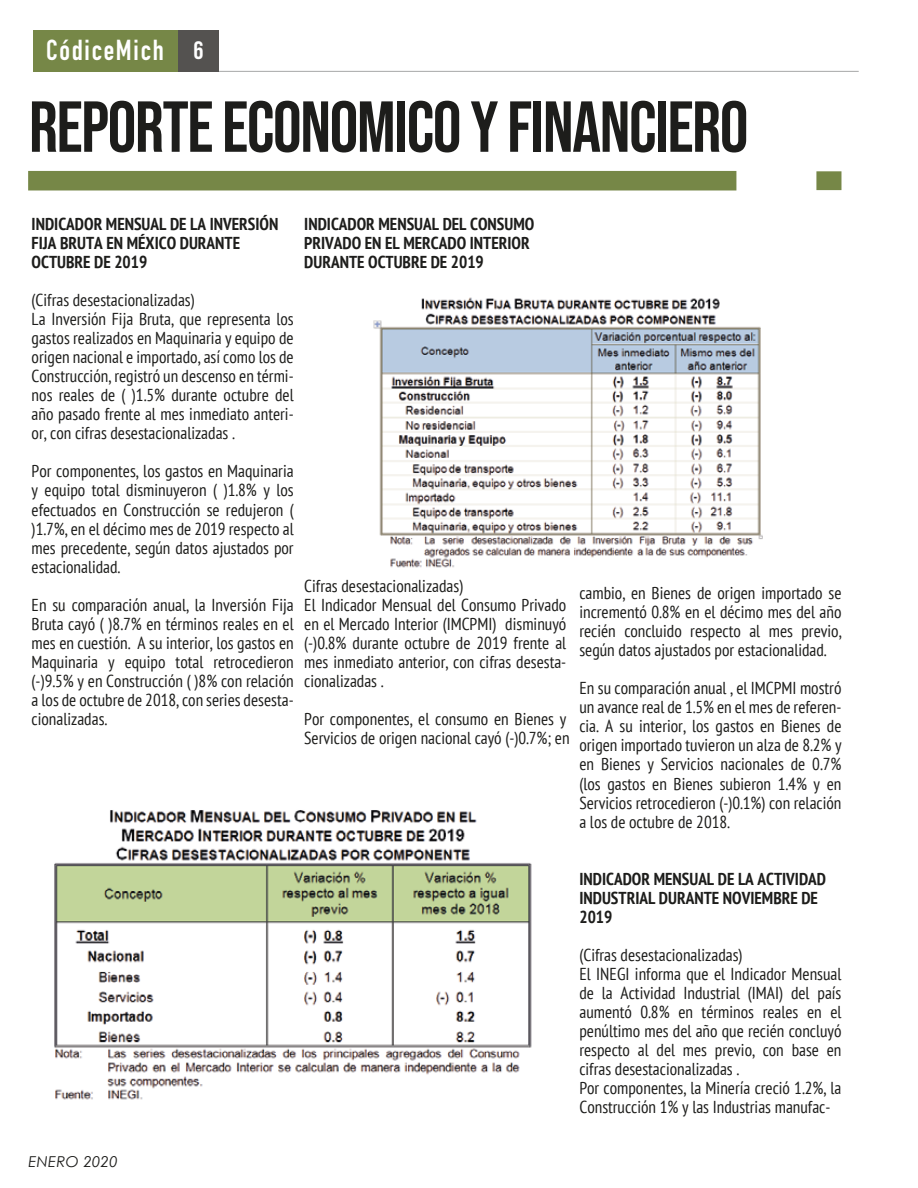
<style>
.page{position:relative;width:918px;height:1188px;background:#fff}
.page>*{position:absolute;margin:0;border:0;box-sizing:border-box;transform-origin:0 0}
.t1{font:72px "Bebas Neue";letter-spacing:-.02em;color:#1d1d1b}
.t2{font:700 28.5px "DIN Condensed";letter-spacing:.06em;color:#fff}
.t3{font:condensed 17.25px/19px "PT Sans";color:#1d1d1b}
.t4{font:700 condensed 17.25px/19px "PT Sans";color:#1d1d1b}
.t5{font:italic 15px "Century Gothic";letter-spacing:.02em;color:#1d1d1b}
.s1{font-family:"Bebas Neue";font-weight:400;font-size:25.05px}
</style>
<div class="page">
<hr style="left:33px;top:71px;width:826px;height:1px;background:#a6a7a7">
<div style="left:33px;top:30px;width:186px;height:41px;background:#545250"></div>
<div style="left:33px;top:30px;width:144px;height:41px;background:#768747"></div>
<div style="left:28px;top:171px;width:708px;height:19px;background:#768747"></div>
<div style="left:816px;top:171px;width:25px;height:19px;background:#768747"></div>
<img style="left:373px;top:297px;width:390px;height:271px">
<img style="left:54px;top:810px;width:478px;height:290px">
<h2 class="t2" style="left:46px;top:31px;width:159px">CódiceMich <span class="s1">6</span></h2>
<h1 class="t1" style="left:29px;top:86px;width:721px">REPORTE ECONOMICO Y FINANCIERO</h1>
<p class="t4" style="left:32px;top:214px;width:248px">INDICADOR MENSUAL DE LA INVERSIÓN<br>FIJA BRUTA EN MÉXICO DURANTE<br>OCTUBRE DE 2019</p>
<p class="t3" style="left:32px;top:290px;width:264px">(Cifras desestacionalizadas)<br>La Inversión Fija Bruta, que representa los gastos realizados en Maquinaria y equipo de origen nacional e importado, así como los de Construcción, registró un descenso en térmi&shy;nos reales de ( )1.5% durante octubre del año pasado frente al mes inmediato anteri&shy;or, con cifras desestacionalizadas .</p>
<p class="t3" style="left:32px;top:461px;width:264px;text-align:justify">Por componentes, los gastos en Maquinaria y equipo total disminuyeron ( )1.8% y los efectuados en Construcción se redujeron ( )1.7%, en el décimo mes de 2019 respecto al mes precedente, según datos ajustados por estacionalidad.</p>
<p class="t3" style="left:32px;top:595px;width:264px;text-align:justify">En su comparación anual, la Inversión Fija Bruta cayó ( )8.7% en términos reales en el mes en cuestión. A su interior, los gastos en Maquinaria y equipo total retrocedieron (-)9.5% y en Construcción ( )8% con relación a los de octubre de 2018, con series desesta&shy;cionalizadas.</p>
<p class="t3" style="left:579px;top:583px;width:264px;text-align:justify">cambio, en Bienes de origen importado se incrementó 0.8% en el décimo mes del año recién concluido respecto al mes previo, según datos ajustados por estacionalidad.</p>
<p class="t4" style="left:304px;top:214px;width:232px">INDICADOR MENSUAL DEL CONSUMO<br>PRIVADO EN EL MERCADO INTERIOR<br>DURANTE OCTUBRE DE 2019</p>
<p class="t3" style="left:304px;top:576px;width:264px">Cifras desestacionalizadas)<br>El Indicador Mensual del Consumo Privado en el Mercado Interior (IMCPMI) disminuyó (-)0.8% durante octubre de 2019 frente al mes inmediato anterior, con cifras desesta&shy;cionalizadas .</p>
<p class="t3" style="left:304px;top:709px;width:267px">Por componentes, el consumo en Bienes y<br>Servicios de origen nacional cayó (-)0.7%; en</p>
<p class="t3" style="left:579px;top:678px;width:264px;text-align:justify">En su comparación anual , el IMCPMI mostró un avance real de 1.5% en el mes de referen&shy;cia. A su interior, los gastos en Bienes de origen importado tuvieron un alza de 8.2% y en Bienes y Servicios nacionales de 0.7% (los gastos en Bienes subieron 1.4% y en Servicios retrocedieron (-)0.1%) con relación a los de octubre de 2018.</p>
<p class="t5" style="left:29px;top:1152px;width:91px">ENERO 2020</p>
<p class="t4" style="left:579px;top:869px;width:248px">INDICADOR MENSUAL DE LA ACTIVIDAD<br>INDUSTRIAL DURANTE NOVIEMBRE DE<br>2019</p>
<p class="t3" style="left:579px;top:945px;width:264px">(Cifras desestacionalizadas)<br>El INEGI informa que el Indicador Mensual de la Actividad Industrial (IMAI) del país aumentó 0.8% en términos reales en el penúltimo mes del año que recién concluyó respecto al del mes previo, con base en cifras desestacionalizadas .<br>Por componentes, la Minería creció 1.2%, la Construcción 1% y las Industrias manufac-</p>
</div>
